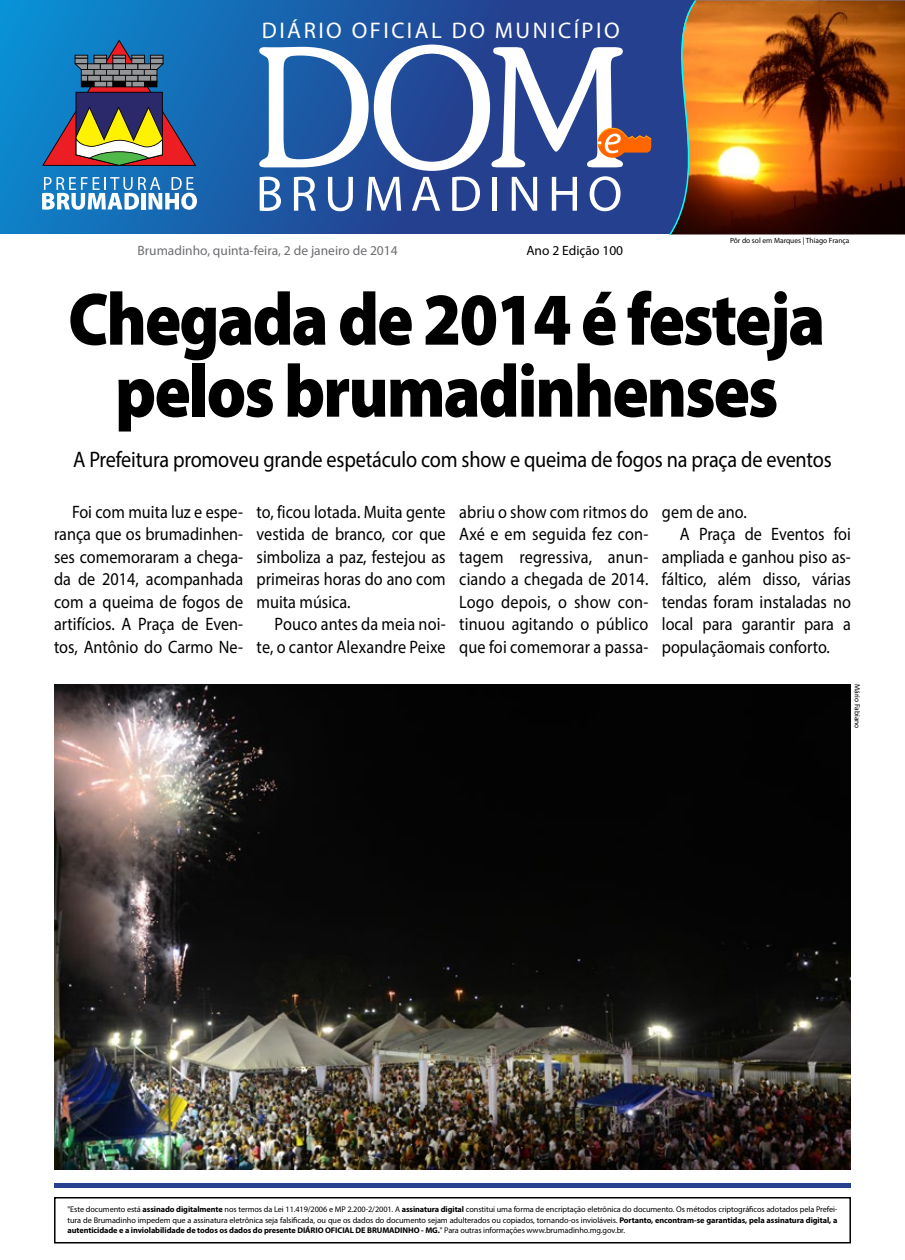
<style>
.page{position:relative;width:905px;height:1260px;background:#fff}
.page>*{position:absolute;margin:0;border:0;box-sizing:border-box;transform-origin:0 0}
.t1{font:300 166.5px "Souvenir IT Cby BT";color:#fff}
.t2{font:900 75px/72px "Myriad Pro";letter-spacing:-.03em;color:#000;text-align:center;scale:.9 1}
.t3{font:50.25px "Myriad Pro";letter-spacing:.14em;color:#fff}
.t4{font:22.65px "Myriad Pro";letter-spacing:.11em;color:#fff}
.t5{font:22.5px "Myriad Pro";letter-spacing:-.01em;color:#000;scale:.9 1}
.t6{font:18px/22.5px "Myriad Pro";color:#000;text-align:justify;scale:.9 1}
.t7{font:13.5px "Myriad Pro";color:#6d6e71}
.t8{font:13.5px "Myriad Pro";color:#000}
.t9{font:8.25px/10.5px "Myriad Pro";letter-spacing:-.01em;color:#000;text-align:justify}
.t10{font:7.5px "Myriad Pro";color:#000}
.s1{font-weight:700}
</style>
<div class="page">
<hr style="left:55px;top:1184px;width:795px;height:4px;background:#25408f">
<div style="left:54px;top:1197px;width:796px;height:47px;border:2px solid #000"></div>
<svg style="left:0;top:0;width:656px;height:234px;background:#1d54a0"></svg>
<img style="left:716px;top:0;width:188px;height:234px">
<svg style="left:42px;top:30px;width:154px;height:136px;background:#536c81"></svg>
<svg style="left:42px;top:177px;width:155px;height:33px"></svg>
<svg style="left:597px;top:128px;width:54px;height:30px;background:#b66945"></svg>
<svg style="left:657px;top:0;width:59px;height:235px;background:#795e57"></svg>
<img style="left:54px;top:684px;width:796px;height:486px">
<p class="t4" style="left:262px;top:17px;width:359px">DIÁRIO OFICIAL DO MUNICÍPIO</p>
<h1 class="t1" style="left:254px;top:6px;width:374px">DOM</h1>
<h3 class="t3" style="left:256px;top:163px;width:368px">BRUMADINHO</h3>
<p class="t10" style="left:730px;top:236px;width:121px">Pôr do sol em Marques | Thiago França</p>
<p class="t7" style="left:137px;top:242px;width:262px">Brumadinho, quinta-feira, 2 de janeiro de 2014</p>
<p class="t8" style="left:526px;top:243px;width:98px">Ano 2 Edição 100</p>
<h2 class="t2" style="left:68px;top:284px;width:842px">Chegada de 2014 é festeja pelos brumadinhenses</h2>
<p class="t5" style="left:73px;top:445px;width:844px">A Prefeitura promoveu grande espetáculo com show e queima de fogos na praça de eventos</p>
<p class="t6" style="left:54px;top:500px;width:212px;text-indent:18px">Foi com muita luz e espe&shy;rança que os brumadinhen&shy;ses comemoraram a chega&shy;da de 2014, acompanhada com a queima de fogos de artifícios. A Praça de Even&shy;tos, Antônio do Carmo Ne-</p>
<p class="t6" style="left:459px;top:500px;width:212px">abriu o show com ritmos do Axé e em seguida fez con&shy;tagem regressiva, anun&shy;ciando a chegada de 2014.<br>Logo depois, o show con&shy;tinuou agitando o público que foi comemorar a passa-</p>
<p class="t6" style="left:256px;top:500px;width:212px">to, ficou lotada. Muita gente vestida de branco, cor que simboliza a paz, festejou as primeiras horas do ano com muita música.</p>
<p class="t6" style="left:256px;top:612px;width:212px;text-align:right">Pouco antes da meia noi&shy;te, o cantor Alexandre Peixe</p>
<p class="t6" style="left:662px;top:500px;width:96px">gem de ano.</p>
<p class="t6" style="left:679px;top:522px;width:191px">A Praça de Eventos foi</p>
<p class="t6" style="left:662px;top:545px;width:212px">ampliada e ganhou piso as-</p>
<p class="t6" style="left:662px;top:567px;width:212px">fáltico, além disso, várias</p>
<p class="t6" style="left:662px;top:590px;width:212px">tendas foram instaladas no</p>
<p class="t6" style="left:662px;top:612px;width:212px">local para garantir para a</p>
<p class="t6" style="left:662px;top:635px;width:188px">populaçãomais conforto.</p>
<p class="t10" style="left:862px;top:684px;width:46px;rotate:90deg">Mário Fabiano</p>
<p class="t9" style="left:68px;top:1204px;width:771px">"Este documento está <span class="s1">assinado digitalmente</span> nos termos da Lei 11.419/2006 e MP 2.200-2/2001. A <span class="s1">assinatura digital</span> constitui uma forma de encriptação eletrônica do documento. Os métodos criptográficos adotados pela Prefei&shy;tura de Brumadinho impedem que a assinatura eletrônica seja falsificada, ou que os dados do documento sejam adulterados ou copiados, tornando-os invioláveis. <span class="s1">Portanto, encontram-se garantidas, pela assinatura digital, a autenticidade e a inviolabilidade de todos os dados do presente DIÁRIO OFICIAL DE BRUMADINHO - MG.</span>" Para outras informações www.brumadinho.mg.gov.br.</p>
</div>
